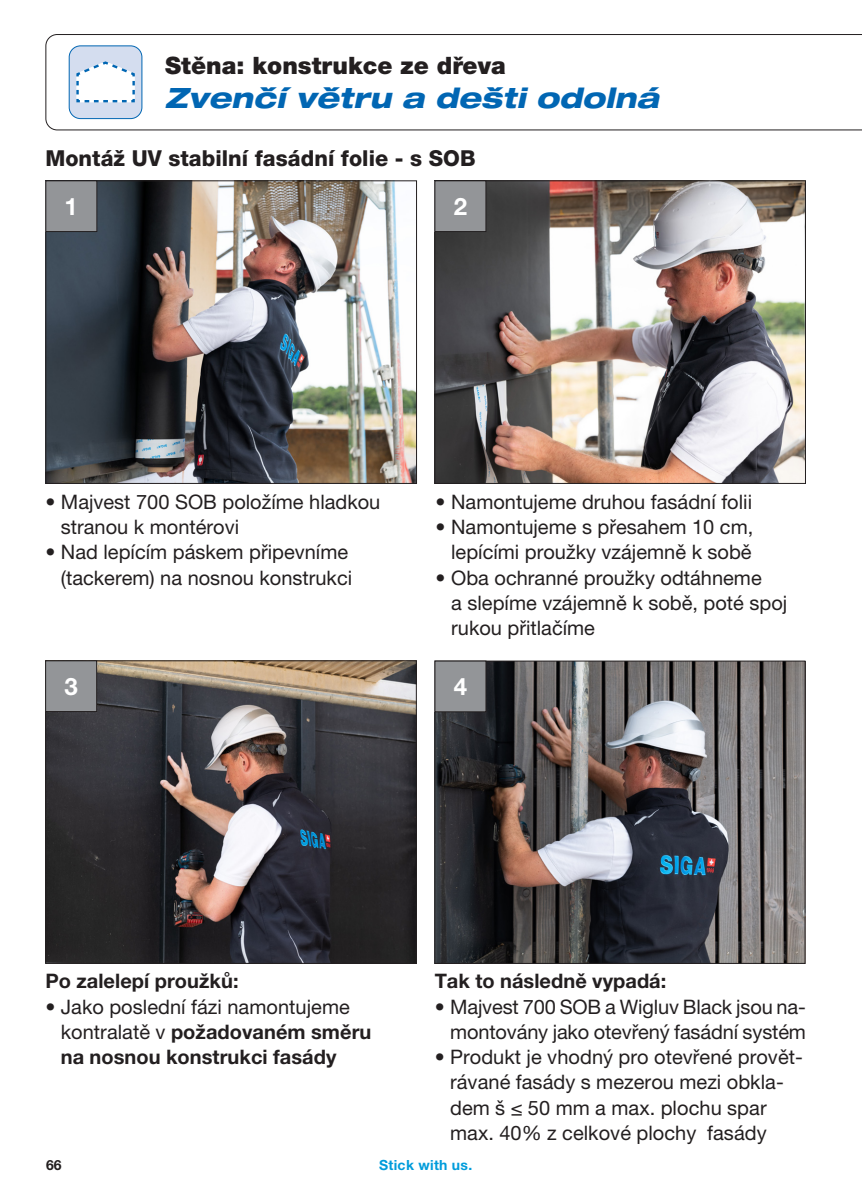
<style>
.page{position:relative;width:862px;height:1191px;background:#fff}
.page>*{position:absolute;margin:0;border:0;box-sizing:border-box;transform-origin:0 0}
.t1{font:italic 800 expanded 28px "Helvetica Neue LT Pro";letter-spacing:.005em;color:#0166b3}
.t2{font:900 24px "Helvetica Neue LT Pro";letter-spacing:.005em;color:#231f20}
.t3{font:700 24px "Helvetica Neue LT Pro";color:#fff}
.t4{font:800 22px "Helvetica Neue LT Pro";letter-spacing:.005em;color:#231f20}
.t5{font:20px/25.2px "Helvetica Neue LT Pro";color:#231f20}
.t6{font:700 20px/25.2px "Helvetica Neue LT Pro";letter-spacing:.005em;color:#231f20}
.t7{font:700 14px "Helvetica Neue LT Pro";letter-spacing:.025em;color:#009cdb}
.t8{font:700 14px "Helvetica Neue LT Pro";color:#231f20}
.s1{font-weight:400}
</style>
<div class="page">
<svg style="left:45px;top:34px;width:817px;height:96px"></svg>
<div style="left:69px;top:46px;width:73px;height:73px;background:#d4ddef;border-radius:11px"></div>
<div style="left:69px;top:45px;width:73px;height:74px;border:1px solid #0166b3;border-radius:11px"></div>
<svg style="left:76px;top:61px;width:59px;height:42px"></svg>
<img style="left:48px;top:183px;width:367px;height:299px">
<div style="left:46px;top:181px;width:371px;height:303px;border:1px solid #231f20"></div>
<div style="left:46px;top:181px;width:51px;height:50px;background:#939598"></div>
<div style="left:46px;top:181px;width:51px;height:51px;border:1px solid #231f20"></div>
<img style="left:47px;top:662px;width:367px;height:299px">
<div style="left:45px;top:660px;width:371px;height:303px;border:1px solid #231f20"></div>
<div style="left:46px;top:661px;width:51px;height:50px;background:#939598"></div>
<div style="left:45px;top:660px;width:52px;height:52px;border:1px solid #231f20"></div>
<img style="left:437px;top:663px;width:366px;height:298px">
<div style="left:435px;top:661px;width:370px;height:302px;border:1px solid #231f20"></div>
<div style="left:435px;top:661px;width:51px;height:51px;background:#939598"></div>
<div style="left:435px;top:661px;width:51px;height:51px;border:1px solid #231f20"></div>
<img style="left:436px;top:183px;width:367px;height:299px">
<div style="left:434px;top:181px;width:371px;height:303px;border:1px solid #231f20"></div>
<div style="left:435px;top:181px;width:51px;height:50px;background:#939598"></div>
<div style="left:434px;top:181px;width:52px;height:51px;border:1px solid #231f20"></div>
<p class="t2" style="left:165px;top:51px;width:342px">Stěna: konstrukce ze dřeva</p>
<h1 class="t1" style="left:165px;top:80px;width:495px">Zvenčí větru a dešti odolná</h1>
<p class="t4" style="left:45px;top:145px;width:432px">Montáž UV stabilní fasádní folie - s SOB</p>
<p class="t3" style="left:65px;top:191px;width:15px">1</p>
<p class="t3" style="left:454px;top:191px;width:15px">2</p>
<p class="t5" style="left:61px;top:489px;width:321px;text-indent:-16px">• Majvest 700 SOB položíme hladkou stranou k montérovi</p>
<p class="t5" style="left:45px;top:539px;width:308px;text-align:right">• Nad lepícím páskem připevníme (tackerem) na nosnou konstrukci</p>
<p class="t5" style="left:436px;top:489px;width:318px">• Namontujeme druhou fasádní folii</p>
<p class="t5" style="left:436px;top:514px;width:319px;text-align:right">• Namontujeme s přesahem 10 cm, lepícími proužky vzájemně k sobě</p>
<p class="t5" style="left:451px;top:564px;width:338px;text-indent:-16px">• Oba ochranné proužky odtáhneme<br>a slepíme vzájemně k sobě, poté spoj rukou přitlačíme</p>
<p class="t3" style="left:64px;top:671px;width:15px">3</p>
<p class="t3" style="left:454px;top:671px;width:15px">4</p>
<p class="t6" style="left:45px;top:968px;width:195px">Po zalelepí proužků:</p>
<p class="t6" style="left:61px;top:993px;width:312px;text-indent:-15px"><span class="s1">• Jako poslední fázi namontujeme kontralatě v</span> požadovaném směru na nosnou konstrukci fasády</p>
<p class="t8" style="left:46px;top:1156px;width:17px">66</p>
<p class="t6" style="left:435px;top:968px;width:233px">Tak to následně vypadá:</p>
<p class="t5" style="left:435px;top:993px;width:373px;text-align:right">• Majvest 700 SOB a Wigluv Black jsou na&shy;montovány jako otevřený fasádní systém</p>
<p class="t5" style="left:450px;top:1044px;width:354px;text-indent:-15px">• Produkt je vhodný pro otevřené provět&shy;rávané fasády s mezerou mezi obkla&shy;dem š ≤ 50 mm a max. plochu spar max. 40% z celkové plochy fasády</p>
<p class="t7" style="left:379px;top:1156px;width:95px">Stick with us.</p>
</div>
